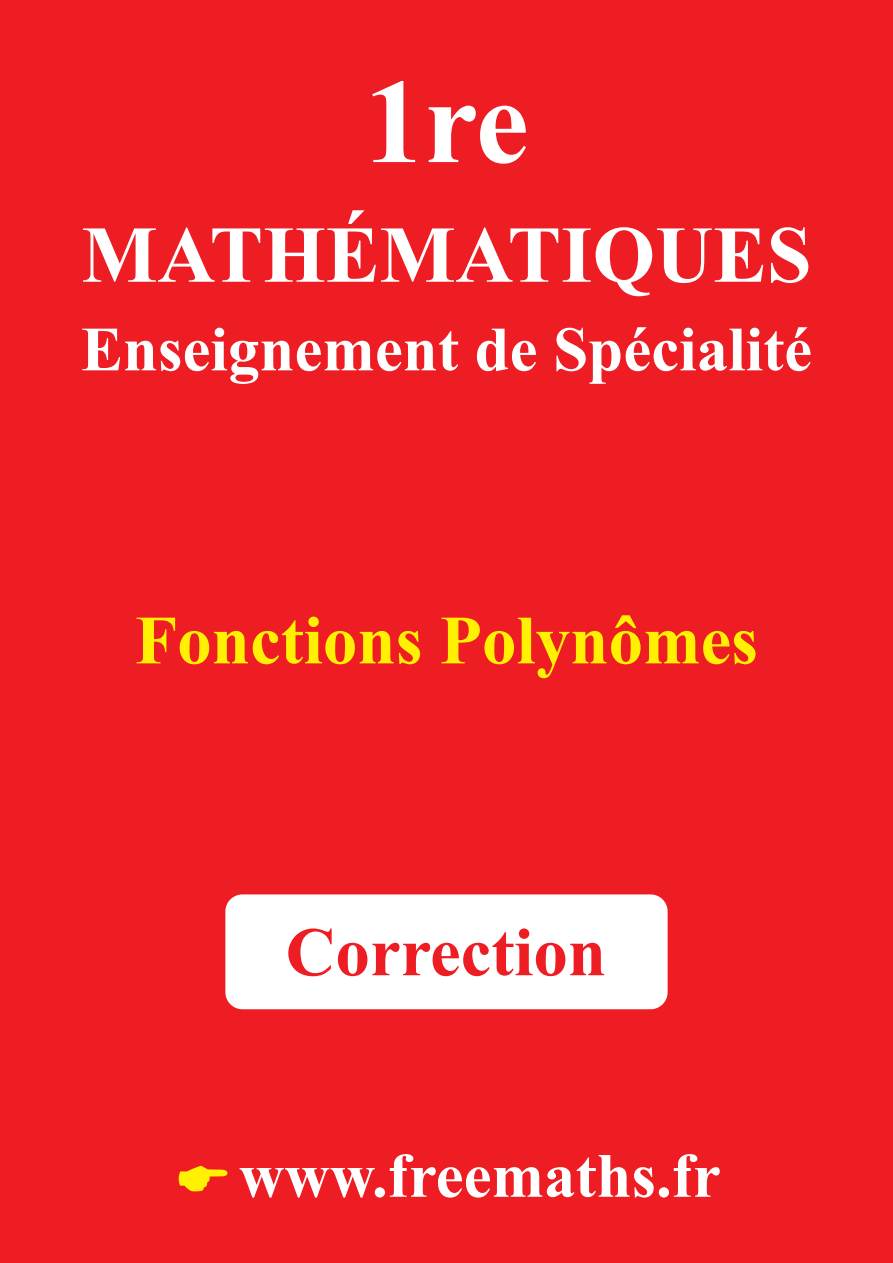
<style>
.page{position:relative;width:893px;height:1263px;background:#ee1d23}
.page>*{position:absolute;margin:0;border:0;box-sizing:border-box;transform-origin:0 0}
.t1{font:700 120px "Times New Roman";color:#fff}
.t2{font:700 80.4px "Times New Roman";color:#fff}
.t3{font:700 69px "Times New Roman";color:#fff101}
.t4{font:700 69px "Times New Roman";color:#ee1d23}
.t5{font:700 63px "Times New Roman";color:#fff}
</style>
<div class="page">
<div style="left:225px;top:894px;width:443px;height:115px;background:#fff;border-radius:17px"></div>
<h1 class="t1" style="left:364px;top:39px;width:166px">1re</h1>
<p class="t2" style="left:81px;top:199px;width:732px">MATHÉMATIQUES</p>
<p class="t5" style="left:81px;top:306px;width:733px">Enseignement de Spécialité</p>
<p class="t3" style="left:135px;top:592px;width:624px">Fonctions Polynômes</p>
<p class="t4" style="left:286px;top:904px;width:322px">Correction</p>
<p class="t5" style="left:239px;top:1132px;width:483px">www.freemaths.fr</p>
</div>
